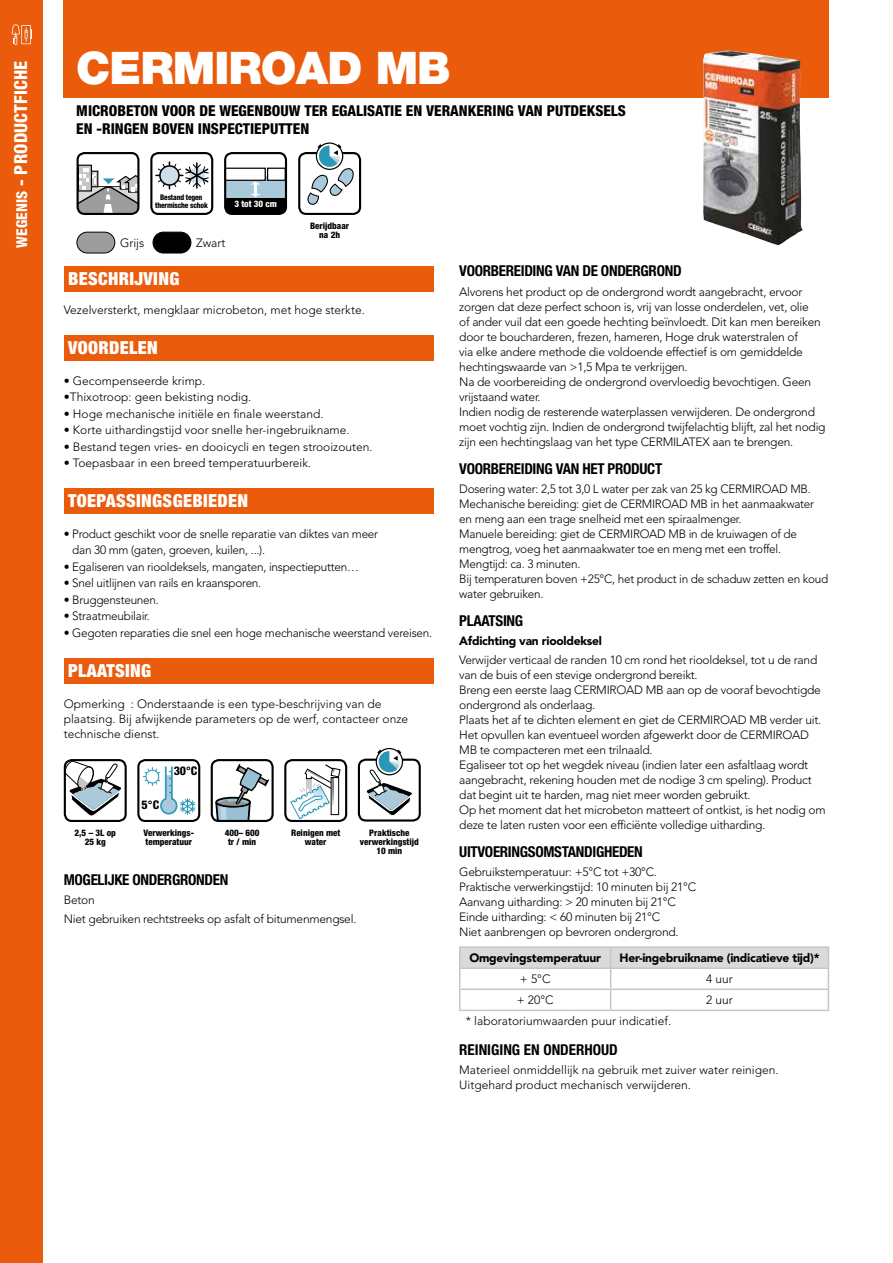
<style>
.page{position:relative;width:893px;height:1263px;background:#fff}
.page>*{position:absolute;margin:0;border:0;box-sizing:border-box;transform-origin:0 0}
.t1{font:900 45px "Helvetica Neue LT Std";letter-spacing:-.02em;color:#fff}
.t2{font:900 condensed 18px "Helvetica Neue LT Std";letter-spacing:.02em;color:#fff}
.t3{font:800 condensed 18px "Helvetica Neue LT Std";letter-spacing:.01em;color:#fff}
.t4{font:700 condensed 15px "Helvetica Neue LT Std";letter-spacing:-.02em;color:#000}
.t5{font:800 condensed 15px/18px "Helvetica Neue LT Std";color:#000}
.t6{font:700 condensed 15px "Helvetica Neue LT Std";color:#000}
.t7{font:300 12px/15px "Avenir LT Std";letter-spacing:-.02em;color:#000}
.t8{font:300 12px/15px "Avenir LT Std";color:#000}
.t9{font:900 12px "Avenir LT Std";letter-spacing:-.02em;color:#000}
.t10{font:800 condensed 12px "Helvetica Neue LT Std";color:#000}
.t11{font:800 condensed 9px/9px "Helvetica Neue LT Std";color:#000;text-align:center}
.t12{font:800 condensed 9px "Helvetica Neue LT Std";color:#fff}
.t13{font:800 condensed 7.8px/7.8px "Helvetica Neue LT Std";letter-spacing:-.02em;color:#000;text-align:center;scale:.95 1}
.s1{font-size:15px}
</style>
<div class="page">
<div style="left:64px;top:0;width:765px;height:98px;background:#ea5b0b"></div>
<div style="left:64px;top:266px;width:370px;height:25px;background:#ea5b0b"></div>
<div style="left:64px;top:335px;width:370px;height:25px;background:#ea5b0b"></div>
<div style="left:64px;top:488px;width:370px;height:25px;background:#ea5b0b"></div>
<div style="left:64px;top:658px;width:370px;height:26px;background:#ea5b0b"></div>
<svg style="left:80px;top:167px;width:10px;height:2px"></svg>
<div style="left:78px;top:165px;width:14px;height:27px;border:1px solid #000"></div>
<svg style="left:78px;top:169px;width:60px;height:45px"></svg>
<div style="left:77px;top:152px;width:62px;height:63px;border:2px solid #000;border-radius:7px"></div>
<svg style="left:156px;top:162px;width:53px;height:27px"></svg>
<div style="left:150px;top:152px;width:63px;height:63px;border:2px solid #000;border-radius:7px"></div>
<div style="left:225px;top:168px;width:41px;height:13px;border:1px solid #000"></div>
<div style="left:267px;top:168px;width:19px;height:13px;border:1px solid #000"></div>
<svg style="left:226px;top:176px;width:60px;height:38px;background:#6c7a82"></svg>
<div style="left:224px;top:152px;width:63px;height:63px;border:2px solid #000;border-radius:7px"></div>
<div style="left:298px;top:152px;width:63px;height:63px;border:2px solid #000;border-radius:7px"></div>
<div style="left:316px;top:142px;width:27px;height:28px;border:1px solid #000;border-radius:50%"></div>
<svg style="left:307px;top:144px;width:47px;height:61px"></svg>
<div style="left:77px;top:232px;width:38px;height:21px;background:#9d9d9c;border-radius:10px"></div>
<div style="left:77px;top:232px;width:38px;height:21px;border:1px solid #000;border-radius:10px"></div>
<div style="left:153px;top:232px;width:38px;height:21px;background:#000;border-radius:10px"></div>
<div style="left:153px;top:232px;width:38px;height:21px;border:1px solid #000;border-radius:10px"></div>
<img style="left:703px;top:50px;width:100px;height:195px">
<hr style="left:459px;top:946px;width:152px;height:2px;background:#c6c6c6">
<hr style="left:611px;top:946px;width:218px;height:2px;background:#c6c6c6">
<svg style="left:459px;top:948px;width:370px;height:61px"></svg>
<hr style="left:459px;top:1009px;width:152px;height:2px;background:#c6c6c6">
<hr style="left:611px;top:1009px;width:218px;height:2px;background:#c6c6c6">
<svg style="left:290px;top:764px;width:51px;height:55px"></svg>
<div style="left:284px;top:759px;width:63px;height:63px;border:2px solid #000;border-radius:7px"></div>
<svg style="left:65px;top:760px;width:59px;height:58px"></svg>
<div style="left:64px;top:759px;width:63px;height:63px;border:2px solid #000;border-radius:7px"></div>
<svg style="left:143px;top:766px;width:53px;height:49px"></svg>
<div style="left:137px;top:759px;width:63px;height:63px;border:2px solid #000;border-radius:7px"></div>
<svg style="left:214px;top:763px;width:56px;height:56px"></svg>
<div style="left:211px;top:759px;width:63px;height:63px;border:2px solid #000;border-radius:7px"></div>
<div style="left:358px;top:759px;width:63px;height:62px;border:2px solid #000;border-radius:7px"></div>
<div style="left:376px;top:748px;width:26px;height:27px;background:#828282;border-radius:50%"></div>
<div style="left:376px;top:748px;width:27px;height:27px;border:1px solid #000;border-radius:50%"></div>
<svg style="left:364px;top:750px;width:50px;height:66px"></svg>
<div style="left:0;top:0;width:43px;height:1263px;background:#ea5b0b"></div>
<svg style="left:12px;top:24px;width:20px;height:21px"></svg>
<h2 class="t3" style="left:10px;top:247px;width:188px;rotate:-90deg"><span class="s1">WEGENIS</span> - PRODUCTFICHE</h2>
<h1 class="t1" style="left:76px;top:41px;width:376px">CERMIROAD MB</h1>
<p class="t5" style="left:76px;top:102px;width:551px">MICROBETON VOOR DE WEGENBOUW TER EGALISATIE EN VERANKERING VAN PUTDEKSELS<br>EN -RINGEN BOVEN INSPECTIEPUTTEN</p>
<p class="t13" style="left:155px;top:193px;width:57px">Bestand tegen thermische schok</p>
<p class="t12" style="left:234px;top:199px;width:44px">3 tot 30 cm</p>
<p class="t7" style="left:120px;top:235px;width:26px">Grijs</p>
<p class="t7" style="left:196px;top:235px;width:31px">Zwart</p>
<h2 class="t2" style="left:68px;top:267px;width:113px">BESCHRIJVING</h2>
<p class="t11" style="left:310px;top:221px;width:41px">Berijdbaar na 2h</p>
<p class="t8" style="left:64px;top:303px;width:303px">Vezelversterkt, mengklaar microbeton, met hoge sterkte.</p>
<h2 class="t2" style="left:68px;top:337px;width:91px">VOORDELEN</h2>
<p class="t8" style="left:64px;top:373px;width:143px">• Gecompenseerde krimp.</p>
<p class="t8" style="left:64px;top:389px;width:189px">•Thixotroop: geen bekisting nodig.</p>
<p class="t8" style="left:64px;top:406px;width:261px">• Hoge mechanische initiële en finale weerstand.</p>
<p class="t8" style="left:64px;top:422px;width:287px">• Korte uithardingstijd voor snelle her-ingebruikname.</p>
<p class="t8" style="left:64px;top:439px;width:310px">• Bestand tegen vries- en dooicycli en tegen strooizouten.</p>
<p class="t8" style="left:64px;top:455px;width:249px">• Toepasbaar in een breed temperatuurbereik.</p>
<h2 class="t2" style="left:68px;top:489px;width:182px">TOEPASSINGSGEBIEDEN</h2>
<p class="t7" style="left:72px;top:525px;width:307px;line-height:16.5px;text-indent:-8px">• Product geschikt voor de snelle reparatie van diktes van meer dan 30 mm (gaten, groeven, kuilen, ...).</p>
<p class="t7" style="left:64px;top:559px;width:297px">• Egaliseren van riooldeksels, mangaten, inspectieputten…</p>
<p class="t7" style="left:64px;top:576px;width:199px">• Snel uitlijnen van rails en kraansporen.</p>
<p class="t7" style="left:64px;top:592px;width:97px">• Bruggensteunen.</p>
<p class="t7" style="left:64px;top:609px;width:88px">• Straatmeubilair.</p>
<p class="t7" style="left:64px;top:625px;width:370px">• Gegoten reparaties die snel een hoge mechanische weerstand vereisen.</p>
<h2 class="t2" style="left:68px;top:660px;width:85px">PLAATSING</h2>
<p class="t8" style="left:64px;top:696px;width:346px">Opmerking : Onderstaande is een type-beschrijving van de plaatsing. Bij afwijkende parameters op de werf, contacteer onze technische dienst.</p>
<p class="t11" style="left:75px;top:828px;width:43px">2,5 – 3L op<br>25 kg</p>
<p class="t10" style="left:174px;top:763px;width:25px">30°C</p>
<p class="t10" style="left:142px;top:797px;width:19px">5°C</p>
<p class="t11" style="left:144px;top:828px;width:52px;text-align:left">Verwerkings&shy;temperatuur</p>
<p class="t11" style="left:225px;top:828px;width:36px">400– 600 tr / min</p>
<p class="t11" style="left:291px;top:828px;width:51px">Reinigen met water</p>
<p class="t11" style="left:360px;top:828px;width:60px">Praktische verwerkingstijd<br>10 min</p>
<p class="t4" style="left:64px;top:870px;width:166px">MOGELIJKE ONDERGRONDEN</p>
<p class="t7" style="left:64px;top:890px;width:294px;line-height:19.2px">Beton<br>Niet gebruiken rechtstreeks op asfalt of bitumenmengsel.</p>
<p class="t4" style="left:459px;top:262px;width:224px">VOORBEREIDING VAN DE ONDERGROND</p>
<p class="t7" style="left:459px;top:284px;width:368px">Alvorens het product op de ondergrond wordt aangebracht, ervoor zorgen dat deze perfect schoon is, vrij van losse onderdelen, vet, olie<br>of ander vuil dat een goede hechting beïnvloedt. Dit kan men bereiken door te boucharderen, frezen, hameren, Hoge druk waterstralen of<br>via elke andere methode die voldoende effectief is om gemiddelde hechtingswaarde van &gt;1,5 Mpa te verkrijgen.<br>Na de voorbereiding de ondergrond overvloedig bevochtigen. Geen vrijstaand water.<br>Indien nodig de resterende waterplassen verwijderen. De ondergrond moet vochtig zijn. Indien de ondergrond twijfelachtig blijft, zal het nodig zijn een hechtingslaag van het type CERMILATEX aan te brengen.</p>
<p class="t4" style="left:459px;top:459px;width:204px">VOORBEREIDING VAN HET PRODUCT</p>
<p class="t7" style="left:459px;top:481px;width:371px">Dosering water: 2,5 tot 3,0 L water per zak van 25 kg CERMIROAD MB.<br>Mechanische bereiding: giet de CERMIROAD MB in het aanmaakwater en meng aan een trage snelheid met een spiraalmenger.<br>Manuele bereiding: giet de CERMIROAD MB in de kruiwagen of de mengtrog, voeg het aanmaakwater toe en meng met een troffel.<br>Mengtijd: ca. 3 minuten.<br>Bij temperaturen boven +25°C, het product in de schaduw zetten en koud water gebruiken.</p>
<p class="t4" style="left:459px;top:611px;width:65px">PLAATSING</p>
<p class="t9" style="left:459px;top:633px;width:144px">Afdichting van riooldeksel</p>
<p class="t7" style="left:459px;top:652px;width:368px">Verwijder verticaal de randen 10 cm rond het riooldeksel, tot u de rand van de buis of een stevige ondergrond bereikt.<br>Breng een eerste laag CERMIROAD MB aan op de vooraf bevochtigde ondergrond als onderlaag.<br>Plaats het af te dichten element en giet de CERMIROAD MB verder uit.<br>Het opvullen kan eventueel worden afgewerkt door de CERMIROAD MB te compacteren met een trilnaald.<br>Egaliseer tot op het wegdek niveau (indien later een asfaltlaag wordt aangebracht, rekening houden met de nodige 3 cm speling). Product dat begint uit te harden, mag niet meer worden gebruikt.<br>Op het moment dat het microbeton matteert of ontkist, is het nodig om deze te laten rusten voor een efficiënte volledige uitharding.</p>
<p class="t4" style="left:459px;top:842px;width:185px">UITVOERINGSOMSTANDIGHEDEN</p>
<p class="t7" style="left:459px;top:864px;width:238px">Gebruikstemperatuur: +5°C tot +30°C.<br>Praktische verwerkingstijd: 10 minuten bij 21°C Aanvang uitharding: &gt; 20 minuten bij 21°C Einde uitharding: &lt; 60 minuten bij 21°C<br>Niet aanbrengen op bevroren ondergrond.</p>
<p class="t9" style="left:469px;top:951px;width:133px">Omgevingstemperatuur</p>
<p class="t9" style="left:620px;top:951px;width:201px">Her-ingebruikname (indicatieve tijd)*</p>
<p class="t7" style="left:520px;top:972px;width:32px">+ 5°C</p>
<p class="t7" style="left:706px;top:972px;width:28px">4 uur</p>
<p class="t7" style="left:517px;top:993px;width:38px">+ 20°C</p>
<p class="t7" style="left:706px;top:993px;width:28px">2 uur</p>
<p class="t8" style="left:466px;top:1014px;width:207px">* laboratoriumwaarden puur indicatief.</p>
<p class="t6" style="left:459px;top:1041px;width:160px">REINIGING EN ONDERHOUD</p>
<p class="t8" style="left:459px;top:1063px;width:321px">Materieel onmiddellijk na gebruik met zuiver water reinigen.<br>Uitgehard product mechanisch verwijderen.</p>
</div>
